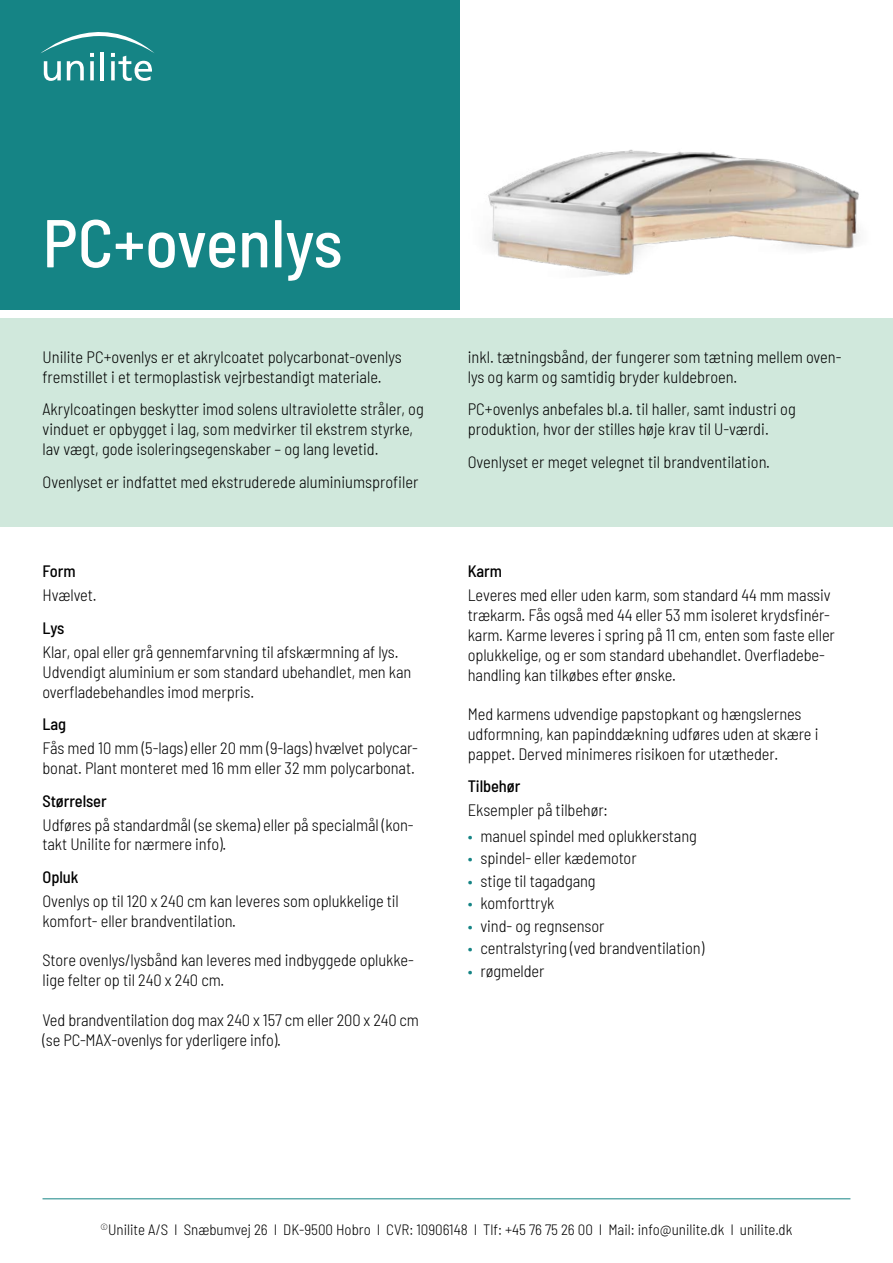
<style>
.page{position:relative;width:893px;height:1263px;background:#fff}
.page>*{position:absolute;margin:0;border:0;box-sizing:border-box;transform-origin:0 0}
.t1{font:500 semi-condensed 67.5px "Barlow";color:#fff}
.t2{font:300 semi-condensed 16.5px/19.8px "Barlow";letter-spacing:-.005em;color:#000}
.t3{font:500 semi-condensed 16.5px "Barlow";letter-spacing:-.005em;color:#000}
.t4{font:300 semi-condensed 15px "Barlow";color:#000}
.s1{color:#158485}
</style>
<div class="page">
<div style="left:0;top:318px;width:893px;height:209px;background:#d0e8dc"></div>
<img style="left:459px;top:53px;width:400px;height:257px">
<div style="left:0;top:0;width:459px;height:309px;background:#158485"></div>
<svg style="left:41px;top:32px;width:113px;height:49px"></svg>
<hr style="left:43px;top:1198px;width:807px;height:1px;background:#158485">
<h1 class="t1" style="left:43px;top:194px;width:302px">PC+ovenlys</h1>
<p class="t2" style="left:43px;top:346px;width:361px">Unilite PC+ovenlys er et akrylcoatet polycarbonat-ovenlys fremstillet i et termoplastisk vejrbestandigt materiale.</p>
<p class="t2" style="left:43px;top:398px;width:383px">Akrylcoatingen beskytter imod solens ultraviolette stråler, og vinduet er opbygget i lag, som medvirker til ekstrem styrke, lav vægt, gode isoleringsegenskaber – og lang levetid.</p>
<p class="t2" style="left:43px;top:470px;width:377px">Ovenlyset er indfattet med ekstruderede aluminiumsprofiler</p>
<p class="t3" style="left:43px;top:559px;width:35px">Form</p>
<p class="t2" style="left:43px;top:584px;width:56px">Hvælvet.</p>
<p class="t3" style="left:43px;top:616px;width:23px">Lys</p>
<p class="t2" style="left:43px;top:641px;width:370px">Klar, opal eller grå gennemfarvning til afskærmning af lys.<br>Udvendigt aluminium er som standard ubehandlet, men kan overfladebehandles imod merpris.</p>
<p class="t3" style="left:43px;top:712px;width:25px">Lag</p>
<p class="t2" style="left:43px;top:737px;width:377px">Fås med 10 mm (5-lags) eller 20 mm (9-lags) hvælvet polycar&shy;bonat. Plant monteret med 16 mm eller 32 mm polycarbonat.</p>
<p class="t3" style="left:43px;top:789px;width:66px">Størrelser</p>
<p class="t2" style="left:43px;top:813px;width:373px">Udføres på standardmål (se skema) eller på specialmål (kon&shy;takt Unilite for nærmere info).</p>
<p class="t3" style="left:43px;top:865px;width:38px">Opluk</p>
<p class="t2" style="left:43px;top:890px;width:358px">Ovenlys op til 120 x 240 cm kan leveres som oplukkelige til komfort- eller brandventilation.</p>
<p class="t2" style="left:43px;top:949px;width:373px">Store ovenlys/lysbånd kan leveres med indbyggede oplukke&shy;lige felter op til 240 x 240 cm.</p>
<p class="t2" style="left:43px;top:1009px;width:378px">Ved brandventilation dog max 240 x 157 cm eller 200 x 240 cm (se PC-MAX-ovenlys for yderligere info).</p>
<p class="t2" style="left:468px;top:346px;width:375px">inkl. tætningsbånd, der fungerer som tætning mellem oven&shy;lys og karm og samtidig bryder kuldebroen.</p>
<p class="t2" style="left:468px;top:398px;width:329px">PC+ovenlys anbefales bl.a. til haller, samt industri og produktion, hvor der stilles høje krav til U-værdi.</p>
<p class="t2" style="left:468px;top:451px;width:304px">Ovenlyset er meget velegnet til brandventilation.</p>
<p class="t3" style="left:468px;top:559px;width:36px">Karm</p>
<p class="t2" style="left:468px;top:584px;width:369px">Leveres med eller uden karm, som standard 44 mm massiv trækarm. Fås også med 44 eller 53 mm isoleret krydsfinér&shy;karm. Karme leveres i spring på 11 cm, enten som faste eller oplukkelige, og er som standard ubehandlet. Overfladebe&shy;handling kan tilkøbes efter ønske.</p>
<p class="t2" style="left:468px;top:703px;width:352px">Med karmens udvendige papstopkant og hængslernes udformning, kan papinddækning udføres uden at skære i pappet. Derved minimeres risikoen for utætheder.</p>
<p class="t3" style="left:468px;top:774px;width:54px">Tilbehør</p>
<p class="t2" style="left:468px;top:799px;width:142px">Eksempler på tilbehør:</p>
<p class="t2" style="left:468px;top:825px;width:231px"><span class="s1">•</span> manuel spindel med oplukkerstang</p>
<p class="t2" style="left:468px;top:847px;width:170px"><span class="s1">•</span> spindel- eller kædemotor</p>
<p class="t2" style="left:468px;top:870px;width:129px"><span class="s1">•</span> stige til tagadgang</p>
<p class="t2" style="left:468px;top:892px;width:88px"><span class="s1">•</span> komforttryk</p>
<p class="t2" style="left:468px;top:915px;width:138px"><span class="s1">•</span> vind- og regnsensor</p>
<p class="t2" style="left:468px;top:937px;width:238px"><span class="s1">•</span> centralstyring (ved brandventilation)</p>
<p class="t2" style="left:468px;top:960px;width:78px"><span class="s1">•</span> røgmelder</p>
<p class="t4" style="left:101px;top:1219px;width:693px"><sup>©</sup>Unilite A/S I Snæbumvej 26 I DK-9500 Hobro I CVR: 10906148 I Tlf: +45 76 75 26 00 I Mail: info@unilite.dk I unilite.dk</p>
</div>
